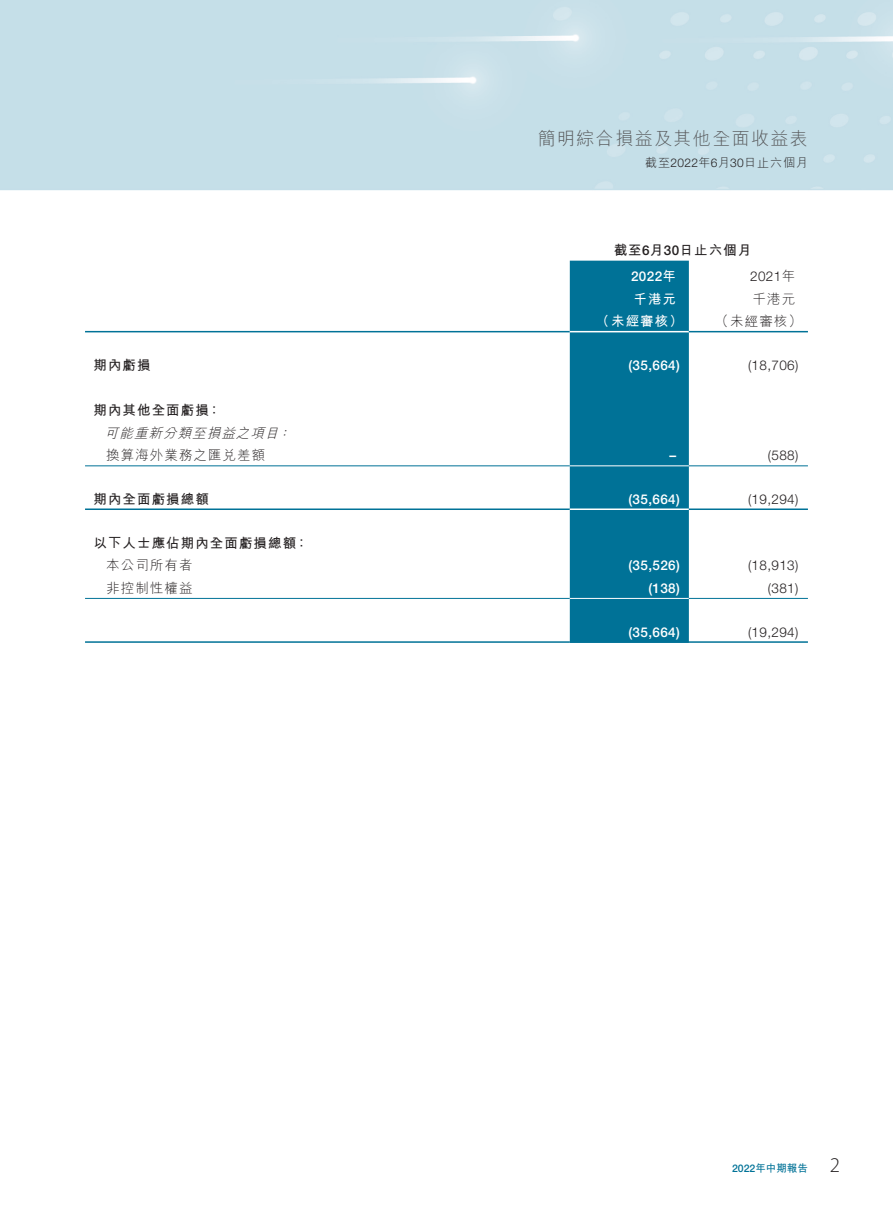
<style>
.page{position:relative;width:893px;height:1212px;background:#fff}
.page>*{position:absolute;margin:0;border:0;box-sizing:border-box;transform-origin:0 0}
.t1{font:300 18px "M Hei HK";letter-spacing:.08em;color:#57585a}
.t2{font:700 13.5px "M Hei HK";letter-spacing:.08em;color:#231f20}
.t3{font:300 13.5px "Helvetica Neue LT Std";letter-spacing:.03em;color:#231f20}
.t4{font:500 13.5px "Helvetica Neue LT Std";letter-spacing:.03em;color:#fff}
.t5{font:300 13.5px "M Hei HK";letter-spacing:.08em;color:#231f20}
.t6{font:italic 300 13.5px "M Hei HK";color:#231f20}
.t7{font:700 13.5px "M Hei HK";letter-spacing:.08em;color:#fff}
.t8{font:300 12px "M Hei HK";letter-spacing:.08em;color:#231f20}
.t9{font:700 10.5px "M Hei HK";color:#007297}
.s1{font-family:"Helvetica Neue LT Std"}
.s2{font-family:"Helvetica Neue LT Std";font-weight:500}
.s3{font-family:"M Hei HK";font-weight:700}
.s4{font-family:"M Hei HK"}
.s5{font-family:"Myriad Pro";font-weight:300;font-size:21px;color:#231f20}
</style>
<div class="page">
<div style="left:570px;top:261px;width:119px;height:380px;background:#007297"></div>
<hr style="left:85px;top:331px;width:485px;height:1px;background:#007297">
<hr style="left:570px;top:331px;width:119px;height:1px;background:#fff">
<hr style="left:689px;top:331px;width:119px;height:1px;background:#007297">
<hr style="left:85px;top:465px;width:485px;height:1px;background:#007297">
<hr style="left:570px;top:465px;width:119px;height:1px;background:#fff">
<hr style="left:689px;top:465px;width:119px;height:1px;background:#007297">
<hr style="left:85px;top:508px;width:485px;height:2px;background:#007297">
<hr style="left:570px;top:508px;width:119px;height:2px;background:#fff">
<hr style="left:689px;top:508px;width:119px;height:2px;background:#007297">
<hr style="left:85px;top:598px;width:485px;height:1px;background:#007297">
<hr style="left:570px;top:598px;width:119px;height:1px;background:#fff">
<hr style="left:689px;top:598px;width:119px;height:1px;background:#007297">
<hr style="left:85px;top:641px;width:485px;height:2px;background:#007297">
<hr style="left:570px;top:641px;width:119px;height:2px;background:#007297">
<hr style="left:689px;top:641px;width:119px;height:2px;background:#007297">
<h1 class="t1" style="left:538px;top:129px;width:272px">簡明綜合損益及其他全面收益表</h1>
<p class="t8" style="left:645px;top:156px;width:164px">截至<span class="s1">2022</span>年<span class="s1">6</span>月<span class="s1">30</span>日止六個月</p>
<p class="t2" style="left:614px;top:240px;width:139px">截至<span class="s2">6</span>月<span class="s2">30</span>日止六個月</p>
<p class="t4" style="left:631px;top:269px;width:47px">2022<span class="s3">年</span></p>
<p class="t3" style="left:750px;top:268px;width:47px">2021<span class="s4">年</span></p>
<p class="t7" style="left:633px;top:289px;width:44px">千港元</p>
<p class="t5" style="left:753px;top:292px;width:44px">千港元</p>
<p class="t7" style="left:596px;top:312px;width:88px">（未經審核）</p>
<p class="t5" style="left:715px;top:315px;width:88px">（未經審核）</p>
<p class="t2" style="left:94px;top:355px;width:59px">期內虧損</p>
<p class="t4" style="left:628px;top:357px;width:53px">(35,664)</p>
<p class="t3" style="left:748px;top:357px;width:52px">(18,706)</p>
<p class="t2" style="left:94px;top:400px;width:129px">期內其他全面虧損：</p>
<p class="t6" style="left:105px;top:426px;width:191px">可能重新分類至損益之項目：</p>
<p class="t5" style="left:106px;top:448px;width:161px">換算海外業務之匯兌差額</p>
<p class="t4" style="left:669px;top:447px;width:8px">–</p>
<p class="t3" style="left:768px;top:447px;width:32px">(588)</p>
<p class="t2" style="left:94px;top:489px;width:117px">期內全面虧損總額</p>
<p class="t4" style="left:628px;top:491px;width:53px">(35,664)</p>
<p class="t3" style="left:748px;top:491px;width:52px">(19,294)</p>
<p class="t2" style="left:94px;top:533px;width:216px">以下人士應佔期內全面虧損總額：</p>
<p class="t5" style="left:106px;top:558px;width:88px">本公司所有者</p>
<p class="t4" style="left:628px;top:557px;width:53px">(35,526)</p>
<p class="t3" style="left:748px;top:557px;width:52px">(18,913)</p>
<p class="t5" style="left:106px;top:581px;width:88px">非控制性權益</p>
<p class="t4" style="left:648px;top:580px;width:33px">(138)</p>
<p class="t3" style="left:768px;top:580px;width:32px">(381)</p>
<p class="t4" style="left:628px;top:624px;width:53px">(35,664)</p>
<p class="t3" style="left:748px;top:623px;width:52px">(19,294)</p>
<p class="t9" style="left:732px;top:1160px;width:110px"><span class="s2">2022</span>年中期報告 <span class="s5">2</span></p>
</div>
